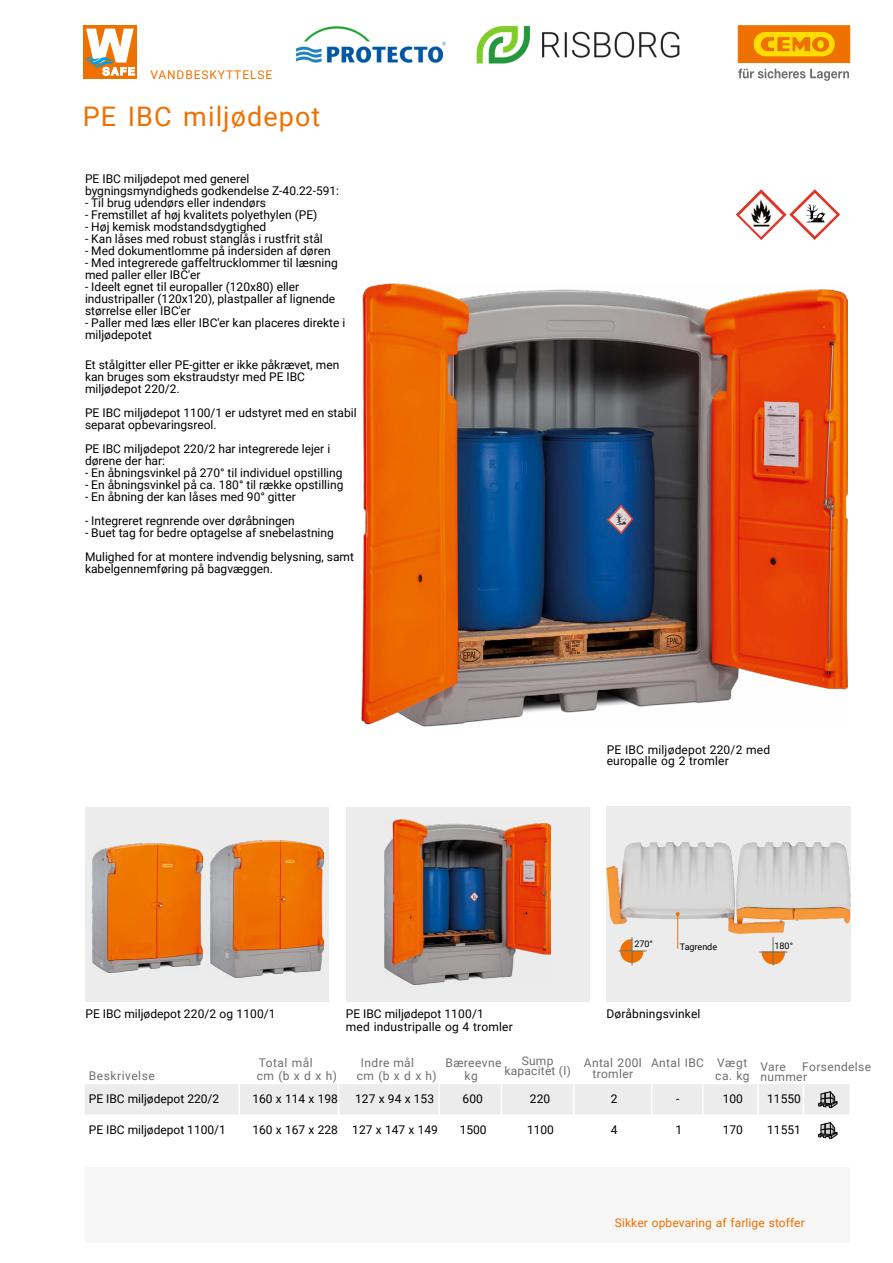
<style>
.page{position:relative;width:893px;height:1263px;background:#fff}
.page>*{position:absolute;margin:0;border:0;box-sizing:border-box;transform-origin:0 0}
.t1{font:27px "Roboto";letter-spacing:.04em;color:#ee7100}
.t2{font:12px/12px "Roboto";color:#000}
.t3{font:12px/12.6px "Roboto";letter-spacing:.03em;color:#6e6e6e}
.t4{font:12px "Roboto";letter-spacing:.01em;color:#ee7100}
.t5{font:12px "Roboto";letter-spacing:.075em;color:#ee7100}
.t6{font:9px "Roboto";color:#000}
</style>
<div class="page">
<div style="left:85px;top:1167px;width:765px;height:75px;background:#f6f6f6"></div>
<div style="left:738px;top:25px;width:112px;height:38px;background:#ee7100;border:1px solid #ee7100"></div>
<div style="left:752px;top:30px;width:84px;height:28px;background:#fd0;border:1px solid #ee7100;border-radius:13px"></div>
<svg style="left:761px;top:37px;width:68px;height:15px"></svg>
<svg style="left:738px;top:69px;width:111px;height:12px"></svg>
<img style="left:361px;top:283px;width:486px;height:444px">
<div style="left:86px;top:807px;width:243px;height:195px;background:#ececec"></div>
<div style="left:606px;top:807px;width:245px;height:195px;background:#ececec"></div>
<img style="left:606px;top:842px;width:245px;height:92px">
<svg style="left:759px;top:937px;width:28px;height:28px"></svg>
<img style="left:92px;top:843px;width:111px;height:130px">
<img style="left:211px;top:840px;width:112px;height:137px">
<div style="left:346px;top:807px;width:244px;height:195px;background:#ececec"></div>
<img style="left:384px;top:819px;width:167px;height:165px">
<hr style="left:677px;top:914px;width:1px;height:34px;background:#ee7100">
<svg style="left:676px;top:912px;width:4px;height:4px"></svg>
<hr style="left:631px;top:937px;width:2px;height:28px;background:#6e6e6e">
<svg style="left:618px;top:939px;width:28px;height:24px"></svg>
<img style="left:789px;top:189px;width:51px;height:51px">
<svg style="left:799px;top:197px;width:34px;height:35px"></svg>
<img style="left:736px;top:189px;width:51px;height:51px">
<div style="left:84px;top:26px;width:53px;height:53px;background:#ee7100"></div>
<svg style="left:84px;top:29px;width:51px;height:47px"></svg>
<svg style="left:85px;top:1084px;width:764px;height:55px"></svg>
<img style="left:477px;top:26px;width:202px;height:38px">
<img style="left:296px;top:26px;width:150px;height:37px">
<p class="t5" style="left:150px;top:70px;width:123px">VANDBESKYTTELSE</p>
<h1 class="t1" style="left:83px;top:106px;width:239px">PE IBC miljødepot</h1>
<p class="t2" style="left:85px;top:174px;width:256px">PE IBC miljødepot med generel bygningsmyndigheds godkendelse Z-40.22-591:</p>
<p class="t2" style="left:85px;top:198px;width:182px">- Til brug udendørs eller indendørs</p>
<p class="t2" style="left:85px;top:210px;width:234px">- Fremstillet af høj kvalitets polyethylen (PE)</p>
<p class="t2" style="left:85px;top:222px;width:183px">- Høj kemisk modstandsdygtighed</p>
<p class="t2" style="left:85px;top:234px;width:239px">- Kan låses med robust stanglås i rustfrit stål</p>
<p class="t2" style="left:85px;top:246px;width:247px">- Med dokumentlomme på indersiden af døren</p>
<p class="t2" style="left:85px;top:258px;width:254px">- Med integrerede gaffeltrucklommer til læsning med paller eller IBC'er</p>
<p class="t2" style="left:85px;top:282px;width:252px">- Ideelt egnet til europaller (120x80) eller industripaller (120x120), plastpaller af lignende størrelse eller IBC'er</p>
<p class="t2" style="left:85px;top:318px;width:262px">- Paller med læs eller IBC'er kan placeres direkte i miljødepotet</p>
<p class="t2" style="left:85px;top:360px;width:256px">Et stålgitter eller PE-gitter er ikke påkrævet, men kan bruges som ekstraudstyr med PE IBC miljødepot 220/2.</p>
<p class="t2" style="left:85px;top:408px;width:273px">PE IBC miljødepot 1100/1 er udstyret med en stabil separat opbevaringsreol.</p>
<p class="t2" style="left:85px;top:444px;width:247px">PE IBC miljødepot 220/2 har integrerede lejer i dørene der har:</p>
<p class="t2" style="left:85px;top:468px;width:259px">- En åbningsvinkel på 270° til individuel opstilling</p>
<p class="t2" style="left:85px;top:480px;width:260px">- En åbningsvinkel på ca. 180° til række opstilling</p>
<p class="t2" style="left:85px;top:492px;width:212px">- En åbning der kan låses med 90° gitter</p>
<p class="t2" style="left:85px;top:516px;width:211px">- Integreret regnrende over døråbningen</p>
<p class="t2" style="left:85px;top:522px;width:270px;line-height:24px">- Buet tag for bedre optagelse af snebelastning<br>Mulighed for at montere indvendig belysning, samt</p>
<p class="t2" style="left:85px;top:564px;width:189px">kabelgennemføring på bagvæggen.</p>
<p class="t2" style="left:607px;top:746px;width:165px;line-height:10.5px">PE IBC miljødepot 220/2 med europalle og 2 tromler</p>
<p class="t6" style="left:634px;top:940px;width:20px">270°</p>
<p class="t6" style="left:774px;top:942px;width:20px">180°</p>
<p class="t6" style="left:680px;top:943px;width:39px">Tagrende</p>
<p class="t2" style="left:85px;top:1009px;width:192px">PE IBC miljødepot 220/2 og 1100/1</p>
<p class="t2" style="left:346px;top:1009px;width:140px">PE IBC miljødepot 1100/1</p>
<p class="t2" style="left:606px;top:1009px;width:96px">Døråbningsvinkel</p>
<p class="t2" style="left:346px;top:1022px;width:168px">med industripalle og 4 tromler</p>
<p class="t3" style="left:89px;top:1071px;width:68px">Beskrivelse</p>
<p class="t3" style="left:257px;top:1058px;width:81px">Total mål<br>cm (b x d x h)</p>
<p class="t3" style="left:357px;top:1058px;width:81px;text-indent:4px">Indre mål<br>cm (b x d x h)</p>
<p class="t3" style="left:445px;top:1058px;width:57px;text-align:center">Bæreevne kg</p>
<p class="t3" style="left:504px;top:1056px;width:68px;line-height:10.5px;text-align:center">Sump kapacitet (l)</p>
<p class="t3" style="left:715px;top:1058px;width:36px">Vægt ca. kg</p>
<p class="t3" style="left:584px;top:1059px;width:59px;line-height:10.5px;text-align:center">Antal 200l tromler</p>
<p class="t3" style="left:651px;top:1058px;width:55px">Antal IBC</p>
<p class="t3" style="left:760px;top:1063px;width:48px;line-height:10.5px">Vare nummer</p>
<p class="t3" style="left:802px;top:1062px;width:70px">Forsendelse</p>
<p class="t2" style="left:89px;top:1094px;width:132px">PE IBC miljødepot 220/2</p>
<p class="t2" style="left:252px;top:1094px;width:87px">160 x 114 x 198</p>
<p class="t2" style="left:355px;top:1094px;width:80px">127 x 94 x 153</p>
<p class="t2" style="left:463px;top:1094px;width:22px">600</p>
<p class="t2" style="left:530px;top:1094px;width:22px">220</p>
<p class="t2" style="left:611px;top:1094px;width:8px">2</p>
<p class="t2" style="left:676px;top:1094px;width:5px">-</p>
<p class="t2" style="left:723px;top:1094px;width:22px">100</p>
<p class="t2" style="left:767px;top:1094px;width:35px">11550</p>
<p class="t2" style="left:89px;top:1125px;width:139px">PE IBC miljødepot 1100/1</p>
<p class="t2" style="left:252px;top:1125px;width:187px">160 x 167 x 228 127 x 147 x 149</p>
<p class="t2" style="left:460px;top:1125px;width:28px">1500</p>
<p class="t2" style="left:527px;top:1125px;width:28px">1100</p>
<p class="t2" style="left:611px;top:1125px;width:8px">4</p>
<p class="t2" style="left:675px;top:1125px;width:8px">1</p>
<p class="t2" style="left:723px;top:1125px;width:22px">170</p>
<p class="t2" style="left:767px;top:1125px;width:35px">11551</p>
<p class="t4" style="left:615px;top:1218px;width:192px">Sikker opbevaring af farlige stoffer</p>
</div>
